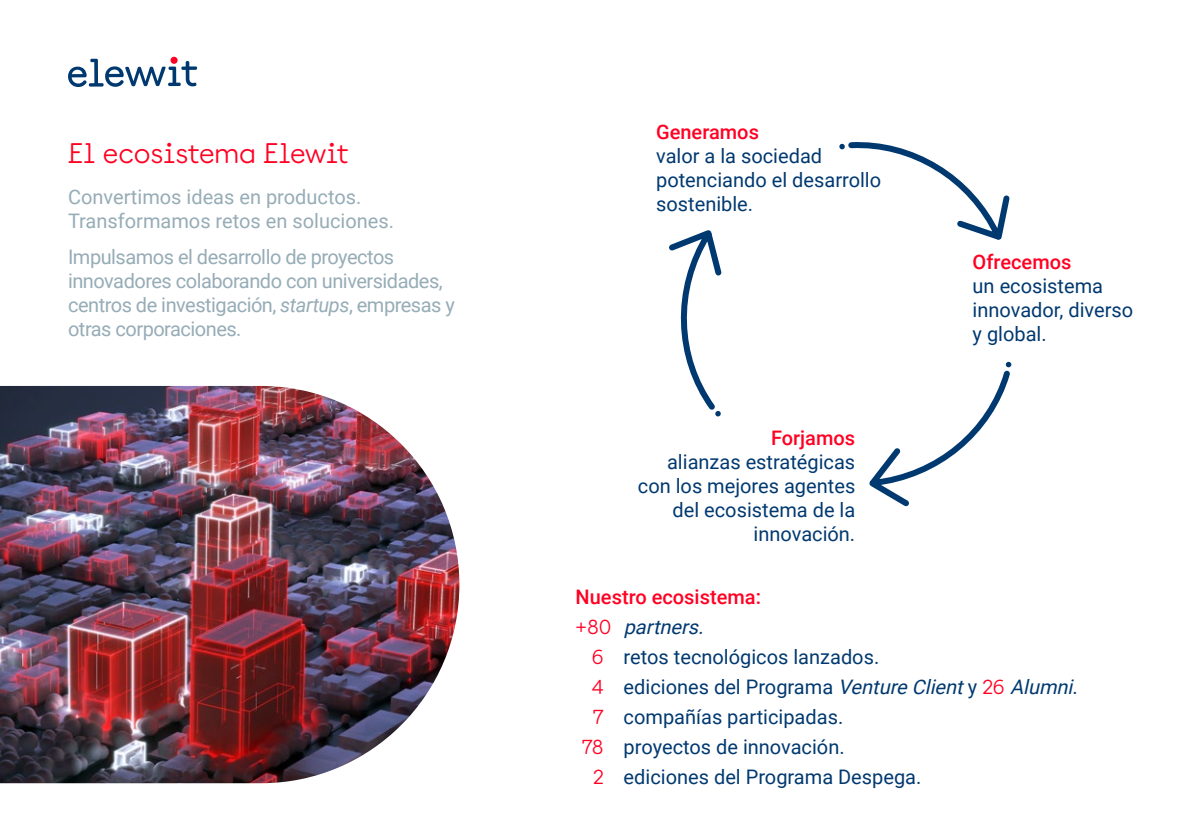
<style>
.page{position:relative;width:1191px;height:840px;background:#fff}
.page>*{position:absolute;margin:0;border:0;box-sizing:border-box;transform-origin:0 0}
.t1{font:28px "Documan";letter-spacing:-.005em;color:#ff0023}
.t2{font:20px/24px "Roboto";color:#003970}
.t3{font:20px/24px "Roboto";letter-spacing:-.025em;color:#96acb6}
.t4{font:20px/24px "Roboto";color:#96acb6}
.t5{font:500 20px/30px "Roboto";color:#ff0023}
.s1{font-style:italic}
.s2{font-family:"Documan";font-weight:400}
.s3{font-weight:400;font-style:italic;color:#003970}
.s4{font-family:"Documan";color:#ff0023}
</style>
<div class="page">
<svg style="left:68px;top:57px;width:129px;height:30px"></svg>
<img style="left:0;top:386px;width:459px;height:396px">
<svg style="left:839px;top:142px;width:171px;height:98px"></svg>
<svg style="left:869px;top:361px;width:143px;height:146px"></svg>
<svg style="left:669px;top:230px;width:53px;height:186px"></svg>
<h1 class="t1" style="left:68px;top:130px;width:282px">El ecosistema Elewit</h1>
<p class="t4" style="left:68px;top:184px;width:327px">Convertimos ideas en productos.<br>Transformamos retos en soluciones.</p>
<p class="t3" style="left:68px;top:243px;width:388px">Impulsamos el desarrollo de proyectos innovadores colaborando con universidades, centros de investigación, <span class="s1">startups</span>, empresas y otras corporaciones.</p>
<p class="t5" style="left:656px;top:116px;width:104px">Generamos</p>
<p class="t2" style="left:656px;top:143px;width:226px">valor a la sociedad potenciando el desarrollo sostenible.</p>
<p class="t5" style="left:771px;top:422px;width:86px">Forjamos</p>
<p class="t2" style="left:638px;top:449px;width:219px;text-align:right">alianzas estratégicas con los mejores agentes del ecosistema de la innovación.</p>
<p class="t5" style="left:972px;top:246px;width:100px">Ofrecemos</p>
<p class="t2" style="left:972px;top:273px;width:162px">un ecosistema innovador, diverso y global.</p>
<p class="t5" style="left:575px;top:580px;width:187px">Nuestro ecosistema: <span class="s2">+ 8 0</span> <span class="s3">partners.</span></p>
<p class="t2" style="left:592px;top:643px;width:289px"><span class="s4">6</span> retos tecnológicos lanzados.</p>
<p class="t2" style="left:592px;top:673px;width:488px"><span class="s4">4</span> ediciones del Programa <span class="s1">Venture Client</span>y <span class="s4">26</span> <span class="s1">Alumni</span>.</p>
<p class="t2" style="left:593px;top:703px;width:252px"><span class="s4">7</span> compañías participadas.</p>
<p class="t2" style="left:581px;top:733px;width:264px"><span class="s4">78</span> proyectos de innovación.</p>
<p class="t2" style="left:593px;top:763px;width:330px"><span class="s4">2</span> ediciones del Programa Despega.</p>
</div>
